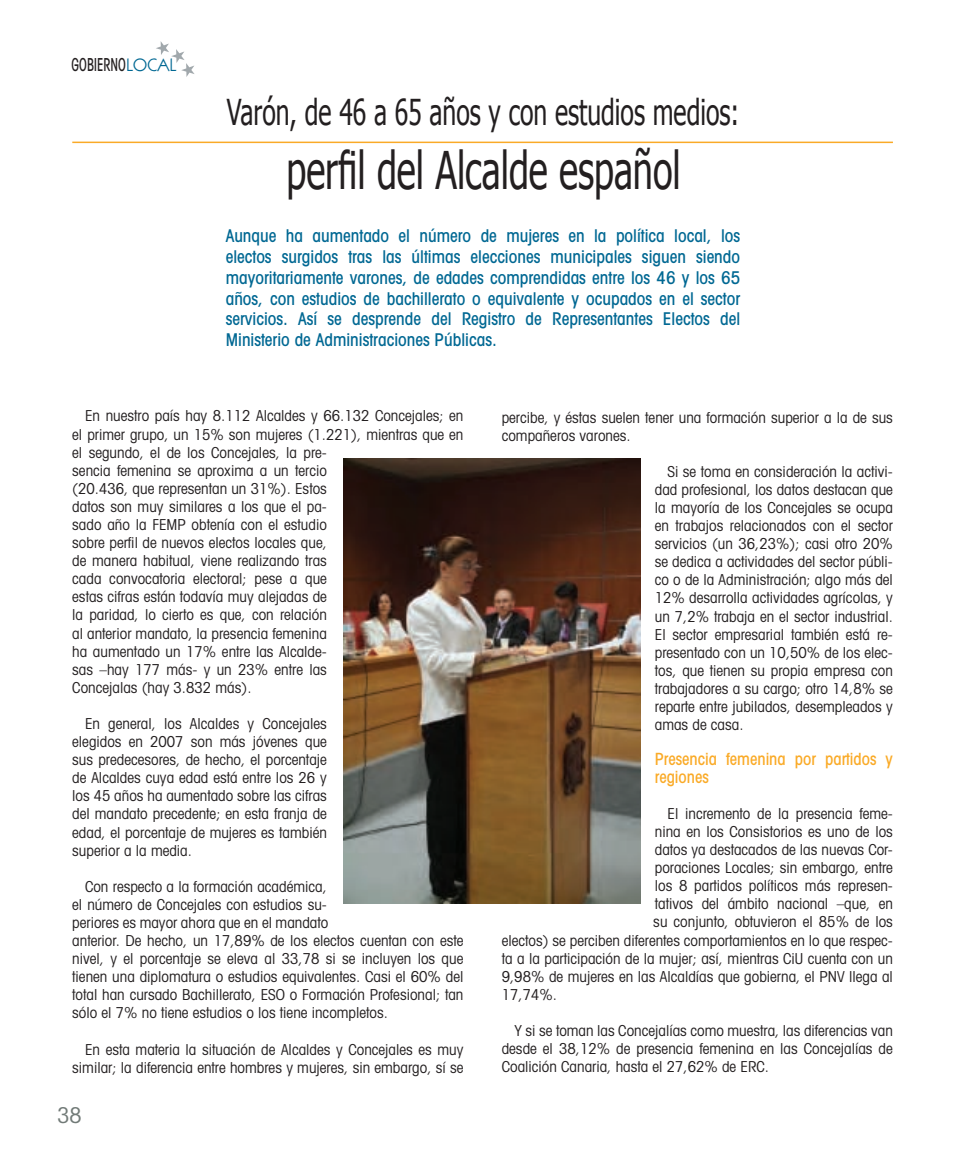
<style>
.page{position:relative;width:978px;height:1149px;background:#fff}
.page>*{position:absolute;margin:0;border:0;box-sizing:border-box;transform-origin:0 0}
.t1{font:51.9px "Tahoma";color:#231f20;scale:.69 1}
.t2{font:35.7px "Tahoma";color:#231f20;scale:.69 1}
.t3{font:condensed 21.75px "Avant Garde";color:#717a77}
.t4{font:500 condensed 17.85px "Avant Garde";letter-spacing:.01em;color:#231f20;scale:.7 1}
.t5{font:500 condensed 17.55px/20.7px "Avant Garde";color:#006893;text-align:justify}
.t6{font:500 condensed 16.8px/18.1px "Avant Garde";color:#faaa27}
.t7{font:condensed 15.15px/18px "Avant Garde";color:#231f20}
.s1{font-family:"Itc Kabel";font-weight:400;font-stretch:normal;font-size:18px;color:#006893}
</style>
<div class="page">
<svg style="left:156px;top:41px;width:39px;height:36px"></svg>
<hr style="left:72px;top:141px;width:821px;height:2px;background:#faaa27">
<img style="left:343px;top:458px;width:298px;height:445px">
<p class="t4" style="left:71px;top:54px;width:152px">GOBIERNO<span class="s1">LOCAL</span></p>
<p class="t2" style="left:227px;top:88px;width:744px">Varón, de 46 a 65 años y con estudios medios:</p>
<p class="t1" style="left:286px;top:135px;width:573px">perfil del Alcalde español</p>
<p class="t5" style="left:226px;top:225px;width:516px">Aunque ha aumentado el número de mujeres en la política local, los electos surgidos tras las últimas elecciones municipales siguen siendo mayoritariamente varones, de edades comprendidas entre los 46 y los 65 años, con estudios de bachillerato o equivalente y ocupados en el sector servicios. Así se desprende del Registro de Representantes Electos del Ministerio de Administraciones Públicas.</p>
<p class="t7" style="left:72px;top:406px;width:393px;text-indent:13px">En nuestro país hay 8.112 Alcaldes y 66.132 Concejales; en el primer grupo, un 15% son mujeres (1.221), mientras que en el segundo, el de los Concejales, la pre-<br>sencia femenina se aproxima a un tercio<br>(20.436, que representan un 31%). Estos<br>datos son muy similares a los que el pa-<br>sado año la FEMP obtenía con el estudio<br>sobre perfil de nuevos electos locales que,<br>de manera habitual, viene realizando tras<br>cada convocatoria electoral; pese a que<br>estas cifras están todavía muy alejadas de<br>la paridad, lo cierto es que, con relación<br>al anterior mandato, la presencia femenina<br>ha aumentado un 17% entre las Alcalde-<br>sas –hay 177 más- y un 23% entre las<br>Concejalas (hay 3.832 más).</p>
<p class="t7" style="left:72px;top:714px;width:256px;text-align:justify;text-indent:13px">En general, los Alcaldes y Concejales elegidos en 2007 son más jóvenes que sus predecesores, de hecho, el porcentaje de Alcaldes cuya edad está entre los 26 y los 45 años ha aumentado sobre las cifras del mandato precedente; en esta franja de edad, el porcentaje de mujeres es también superior a la media.</p>
<p class="t7" style="left:72px;top:876px;width:393px;text-indent:13px">Con respecto a la formación académica,<br>el número de Concejales con estudios su-<br>periores es mayor ahora que en el mandato<br>anterior. De hecho, un 17,89% de los electos cuentan con este nivel, y el porcentaje se eleva al 33,78 si se incluyen los que tienen una diplomatura o estudios equivalentes. Casi el 60% del total han cursado Bachillerato, ESO o Formación Profesional; tan sólo el 7% no tiene estudios o los tiene incompletos.</p>
<p class="t7" style="left:72px;top:1039px;width:393px;text-align:right">En esta materia la situación de Alcaldes y Concejales es muy similar; la diferencia entre hombres y mujeres, sin embargo, sí se</p>
<p class="t3" style="left:57px;top:1101px;width:26px">38</p>
<p class="t7" style="left:502px;top:407px;width:393px">percibe, y éstas suelen tener una formación superior a la de sus compañeros varones.</p>
<p class="t7" style="left:655px;top:462px;width:240px;text-align:justify;text-indent:13px">Si se toma en consideración la activi&shy;dad profesional, los datos destacan que la mayoría de los Concejales se ocupa en trabajos relacionados con el sector servicios (un 36,23%); casi otro 20% se dedica a actividades del sector públi&shy;co o de la Administración; algo más del 12% desarrolla actividades agrícolas, y un 7,2% trabaja en el sector industrial.<br>El sector empresarial también está re&shy;presentado con un 10,50% de los elec&shy;tos, que tienen su propia empresa con trabajadores a su cargo; otro 14,8% se reparte entre jubilados, desempleados y amas de casa.</p>
<p class="t6" style="left:655px;top:749px;width:240px">Presencia femenina por partidos y regiones</p>
<p class="t7" style="left:668px;top:803px;width:227px">El incremento de la presencia feme-</p>
<p class="t7" style="left:655px;top:822px;width:240px">nina en los Consistorios es uno de los</p>
<p class="t7" style="left:655px;top:840px;width:240px">datos ya destacados de las nuevas Cor-</p>
<p class="t7" style="left:655px;top:858px;width:240px">poraciones Locales; sin embargo, entre</p>
<p class="t7" style="left:655px;top:876px;width:240px">los 8 partidos políticos más represen-</p>
<p class="t7" style="left:655px;top:894px;width:240px">tativos del ámbito nacional –que, en</p>
<p class="t7" style="left:653px;top:912px;width:241px">su conjunto, obtuvieron el 85% de los</p>
<p class="t7" style="left:502px;top:930px;width:393px">electos) se perciben diferentes comportamientos en lo que respec-</p>
<p class="t7" style="left:502px;top:948px;width:393px">ta a la participación de la mujer; así, mientras CiU cuenta con un</p>
<p class="t7" style="left:502px;top:966px;width:393px">9,98% de mujeres en las Alcaldías que gobierna, el PNV llega al</p>
<p class="t7" style="left:502px;top:984px;width:57px">17,74%.</p>
<p class="t7" style="left:502px;top:1020px;width:393px;text-align:justify;text-indent:13px">Y si se toman las Concejalías como muestra, las diferencias van desde el 38,12% de presencia femenina en las Concejalías de Coalición Canaria, hasta el 27,62% de ERC.</p>
</div>
